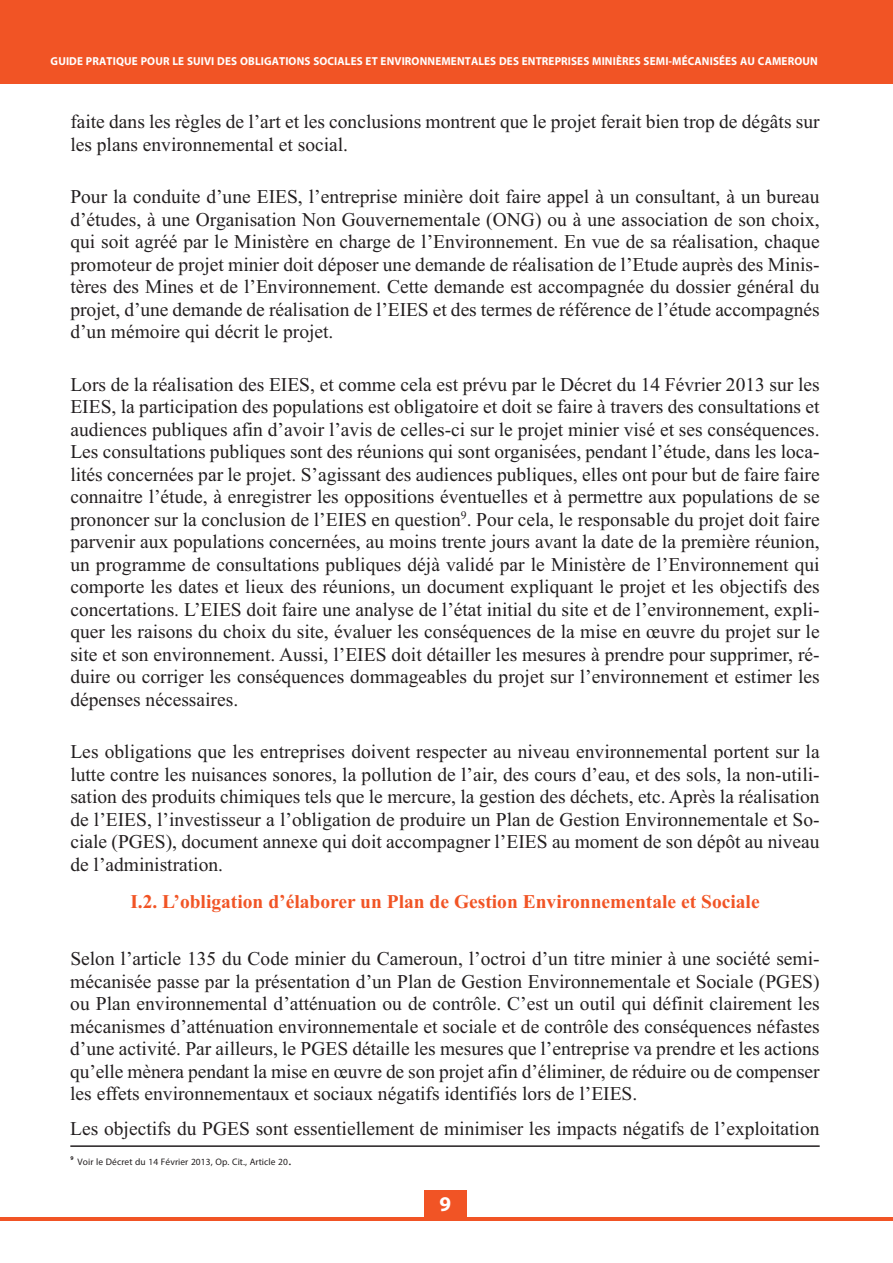
<style>
.page{position:relative;width:893px;height:1263px;background:#fff}
.page>*{position:absolute;margin:0;border:0;box-sizing:border-box;transform-origin:0 0}
.t1{font:700 21px "Myriad Pro";color:#fff}
.t2{font:19.5px/22.5px "Times New Roman";color:#231f20;text-align:justify}
.t3{font:700 19.5px "Times New Roman";color:#f15425}
.t4{font:700 16.5px "Myriad Arabic";letter-spacing:.01em;color:#fff;scale:.96 1}
.t5{font:13.5px "Myriad Arabic";letter-spacing:.005em;color:#231f20}
.s1{font-family:"Times New Roman";font-size:15px}
</style>
<div class="page">
<div style="left:425px;top:1190px;width:42px;height:30px;background:#f15425"></div>
<hr style="left:0;top:1217px;width:893px;height:4px;background:#f15425">
<div style="left:0;top:0;width:893px;height:84px;background:#f15425"></div>
<hr style="left:70px;top:1145px;width:750px;height:2px;background:#231f20">
<p class="t4" style="left:51px;top:53px;width:801px">GUIDE PRATIQUE POUR LE SUIVI DES OBLIGATIONS SOCIALES ET ENVIRONNEMENTALES DES ENTREPRISES MINIÈRES SEMI-MÉCANISÉES AU CAMEROUN</p>
<p class="t2" style="left:70px;top:110px;width:751px">faite dans les règles de l’art et les conclusions montrent que le projet ferait bien trop de dégâts sur les plans environnemental et social.</p>
<p class="t2" style="left:70px;top:185px;width:751px">Pour la conduite d’une EIES, l’entreprise minière doit faire appel à un consultant, à un bureau d’études, à une Organisation Non Gouvernementale (ONG) ou à une association de son choix, qui soit agréé par le Ministère en charge de l’Environnement. En vue de sa réalisation, chaque promoteur de projet minier doit déposer une demande de réalisation de l’Etude auprès des Minis&shy;tères des Mines et de l’Environnement. Cette demande est accompagnée du dossier général du projet, d’une demande de réalisation de l’EIES et des termes de référence de l’étude accompagnés d’un mémoire qui décrit le projet.</p>
<p class="t2" style="left:70px;top:373px;width:751px">Lors de la réalisation des EIES, et comme cela est prévu par le Décret du 14 Février 2013 sur les EIES, la participation des populations est obligatoire et doit se faire à travers des consultations et audiences publiques afin d’avoir l’avis de celles-ci sur le projet minier visé et ses conséquences.<br>Les consultations publiques sont des réunions qui sont organisées, pendant l’étude, dans les loca&shy;lités concernées par le projet. S’agissant des audiences publiques, elles ont pour but de faire faire connaitre l’étude, à enregistrer les oppositions éventuelles et à permettre aux populations de se prononcer sur la conclusion de l’EIES en question<sup>9</sup>. Pour cela, le responsable du projet doit faire parvenir aux populations concernées, au moins trente jours avant la date de la première réunion, un programme de consultations publiques déjà validé par le Ministère de l’Environnement qui comporte les dates et lieux des réunions, un document expliquant le projet et les objectifs des concertations. L’EIES doit faire une analyse de l’état initial du site et de l’environnement, expli&shy;quer les raisons du choix du site, évaluer les conséquences de la mise en œuvre du projet sur le site et son environnement. Aussi, l’EIES doit détailler les mesures à prendre pour supprimer, ré&shy;duire ou corriger les conséquences dommageables du projet sur l’environnement et estimer les dépenses nécessaires.</p>
<p class="t2" style="left:70px;top:740px;width:751px">Les obligations que les entreprises doivent respecter au niveau environnemental portent sur la lutte contre les nuisances sonores, la pollution de l’air, des cours d’eau, et des sols, la non-utili&shy;sation des produits chimiques tels que le mercure, la gestion des déchets, etc. Après la réalisation de l’EIES, l’investisseur a l’obligation de produire un Plan de Gestion Environnementale et So&shy;ciale (PGES), document annexe qui doit accompagner l’EIES au moment de son dépôt au niveau de l’administration.</p>
<p class="t3" style="left:130px;top:890px;width:631px">I.2. L’obligation d’élaborer un Plan de Gestion Environnementale et Sociale</p>
<p class="t2" style="left:70px;top:947px;width:751px">Selon l’article 135 du Code minier du Cameroun, l’octroi d’un titre minier à une société semi&shy;mécanisée passe par la présentation d’un Plan de Gestion Environnementale et Sociale (PGES) ou Plan environnemental d’atténuation ou de contrôle. C’est un outil qui définit clairement les mécanismes d’atténuation environnementale et sociale et de contrôle des conséquences néfastes d’une activité. Par ailleurs, le PGES détaille les mesures que l’entreprise va prendre et les actions qu’elle mènera pendant la mise en œuvre de son projet afin d’éliminer, de réduire ou de compenser les effets environnementaux et sociaux négatifs identifiés lors de l’EIES.</p>
<p class="t2" style="left:70px;top:1117px;width:751px">Les objectifs du PGES sont essentiellement de minimiser les impacts négatifs de l’exploitation</p>
<p class="t5" style="left:70px;top:1155px;width:223px"><sup>9</sup> Voir le Décret du 14 Février 2013, Op. Cit., Article 20<span class="s1">.</span></p>
<p class="t1" style="left:439px;top:1196px;width:13px">9</p>
</div>
